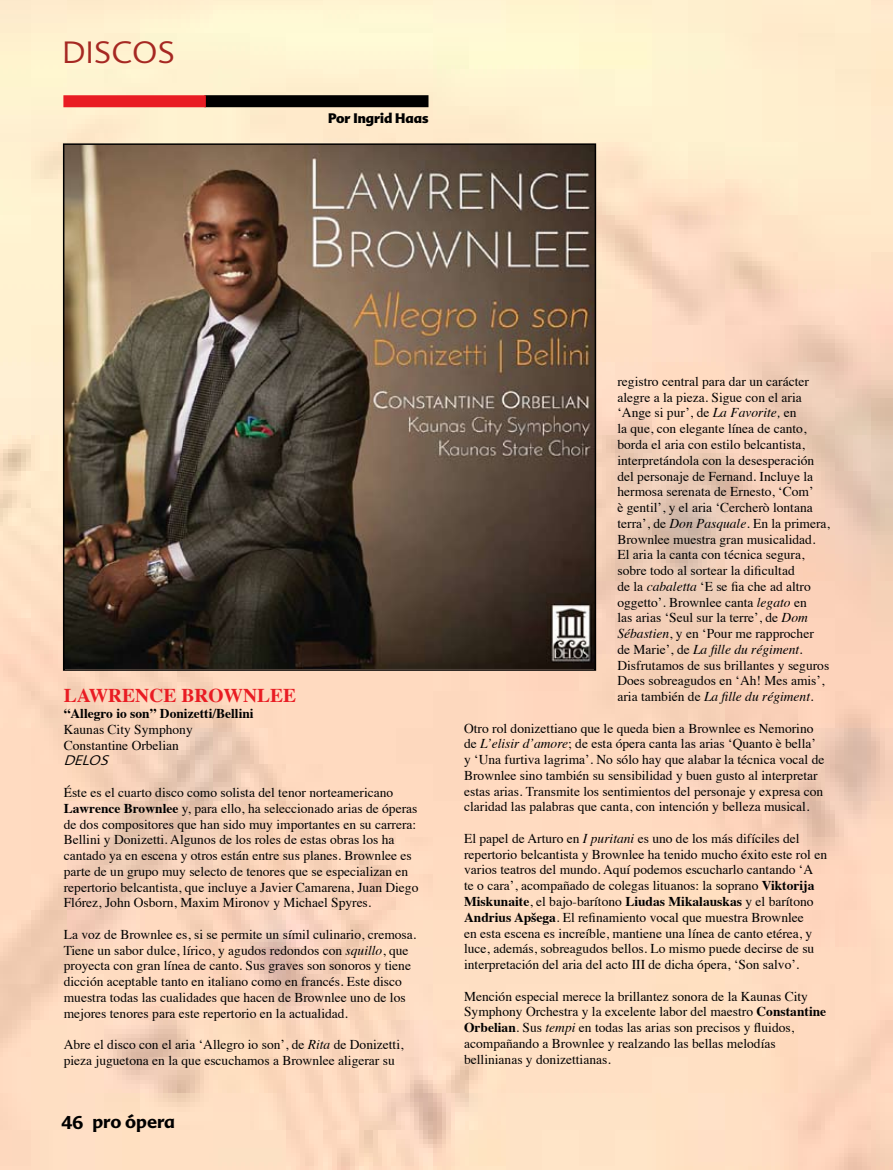
<style>
.page{position:relative;width:893px;height:1170px;background:#fff}
.page>*{position:absolute;margin:0;border:0;box-sizing:border-box;transform-origin:0 0}
.t1{font:300 30px "Advert";color:#a62822}
.t2{font:700 19.5px "Times";color:#e91c23}
.t3{font:700 18px "Advert";color:#000}
.t4{font:900 18px "Frutiger";color:#000}
.t5{font:13.5px/15.8px "Times";color:#000}
.t6{font:700 13.5px "Times";color:#000}
.t7{font:900 13.5px "Advert";color:#000}
.t8{font:italic 300 13.5px "Advert";color:#000}
.s1{font-weight:700}
.s2{font-style:italic}
</style>
<div class="page">
<img style="left:0;top:0;width:893px;height:1169px">
<div style="left:204px;top:95px;width:224px;height:12px;background:#000"></div>
<div style="left:63px;top:95px;width:143px;height:12px;background:#e91c23"></div>
<img style="left:66px;top:146px;width:527px;height:521px">
<div style="left:63px;top:143px;width:533px;height:527px;border:2px solid #000"></div>
<h1 class="t1" style="left:63px;top:35px;width:114px">DISCOS</h1>
<p class="t7" style="left:328px;top:109px;width:102px">Por Ingrid Haas</p>
<h2 class="t2" style="left:64px;top:677px;width:234px">LAWRENCE BROWNLEE</h2>
<p class="t6" style="left:64px;top:700px;width:191px">“Allegro io son” Donizetti/Bellini</p>
<p class="t5" style="left:64px;top:720px;width:131px">Kaunas City Symphony<br>Constantine Orbelian</p>
<p class="t8" style="left:64px;top:752px;width:50px">DELOS</p>
<p class="t5" style="left:64px;top:783px;width:356px">Éste es el cuarto disco como solista del tenor norteamericano <span class="s1">Lawrence Brownlee</span> y, para ello, ha seleccionado arias de óperas de dos compositores que han sido muy importantes en su carrera:<br>Bellini y Donizetti. Algunos de los roles de estas obras los ha cantado ya en escena y otros están entre sus planes. Brownlee es parte de un grupo muy selecto de tenores que se especializan en repertorio belcantista, que incluye a Javier Camarena, Juan Diego Flórez, John Osborn, Maxim Mironov y Michael Spyres.</p>
<p class="t5" style="left:64px;top:925px;width:354px">La voz de Brownlee es, si se permite un símil culinario, cremosa.<br>Tiene un sabor dulce, lírico, y agudos redondos con <span class="s2">squillo</span>, que proyecta con gran línea de canto. Sus graves son sonoros y tiene dicción aceptable tanto en italiano como en francés. Este disco muestra todas las cualidades que hacen de Brownlee uno de los mejores tenores para este repertorio en la actualidad.</p>
<p class="t5" style="left:64px;top:1035px;width:341px">Abre el disco con el aria ‘Allegro io son’, de <span class="s2">Rita</span> de Donizetti, pieza juguetona en la que escuchamos a Brownlee aligerar su</p>
<h3 class="t4" style="left:59px;top:1110px;width:45px">46 p</h3>
<h3 class="t4" style="left:127px;top:1109px;width:56px">ópera</h3>
<h3 class="t3" style="left:62px;top:1110px;width:115px">46 pro ópera</h3>
<p class="t5" style="left:617px;top:372px;width:214px">registro central para dar un carácter alegre a la pieza. Sigue con el aria ‘Ange si pur’, de <span class="s2">La Favorite,</span> en<br>la que, con elegante línea de canto, borda el aria con estilo belcantista, interpretándola con la desesperación del personaje de Fernand. Incluye la hermosa serenata de Ernesto, ‘Com’<br>è gentil’, y el aria ‘Cercherò lontana terra’, de <span class="s2">Don Pasquale</span>. En la primera, Brownlee muestra gran musicalidad.<br>El aria la canta con técnica segura, sobre todo al sortear la dificultad<br>de la <span class="s2">cabaletta</span> ‘E se fia che ad altro oggetto’. Brownlee canta <span class="s2">legato</span> en<br>las arias ‘Seul sur la terre’, de <span class="s2">Dom Sébastien</span>, y en ‘Pour me rapprocher de Marie’, de <span class="s2">La fille du régiment</span>.<br>Disfrutamos de sus brillantes y seguros Does sobreagudos en ‘Ah! Mes amis’, aria también de <span class="s2">La fille du régiment</span>.</p>
<p class="t5" style="left:464px;top:719px;width:362px">Otro rol donizettiano que le queda bien a Brownlee es Nemorino de <span class="s2">L’elisir d’amore</span>; de esta ópera canta las arias ‘Quanto è bella’ y ‘Una furtiva lagrima’. No sólo hay que alabar la técnica vocal de Brownlee sino también su sensibilidad y buen gusto al interpretar estas arias. Transmite los sentimientos del personaje y expresa con claridad las palabras que canta, con intención y belleza musical.</p>
<p class="t5" style="left:464px;top:829px;width:364px">El papel de Arturo en <span class="s2">I puritani</span> es uno de los más difíciles del repertorio belcantista y Brownlee ha tenido mucho éxito este rol en varios teatros del mundo. Aquí podemos escucharlo cantando ‘A<br>te o cara’, acompañado de colegas lituanos: la soprano <span class="s1">Viktorija Miskunaite</span>, el bajo-barítono <span class="s1">Liudas Mikalauskas</span> y el barítono <span class="s1">Andrius Apšega</span>. El refinamiento vocal que muestra Brownlee<br>en esta escena es increíble, mantiene una línea de canto etérea, y luce, además, sobreagudos bellos. Lo mismo puede decirse de su interpretación del aria del acto III de dicha ópera, ‘Son salvo’.</p>
<p class="t5" style="left:464px;top:986px;width:364px">Mención especial merece la brillantez sonora de la Kaunas City Symphony Orchestra y la excelente labor del maestro <span class="s1">Constantine Orbelian</span>. Sus <span class="s2">tempi</span> en todas las arias son precisos y fluidos, acompañando a Brownlee y realzando las bellas melodías bellinianas y donizettianas.</p>
</div>
